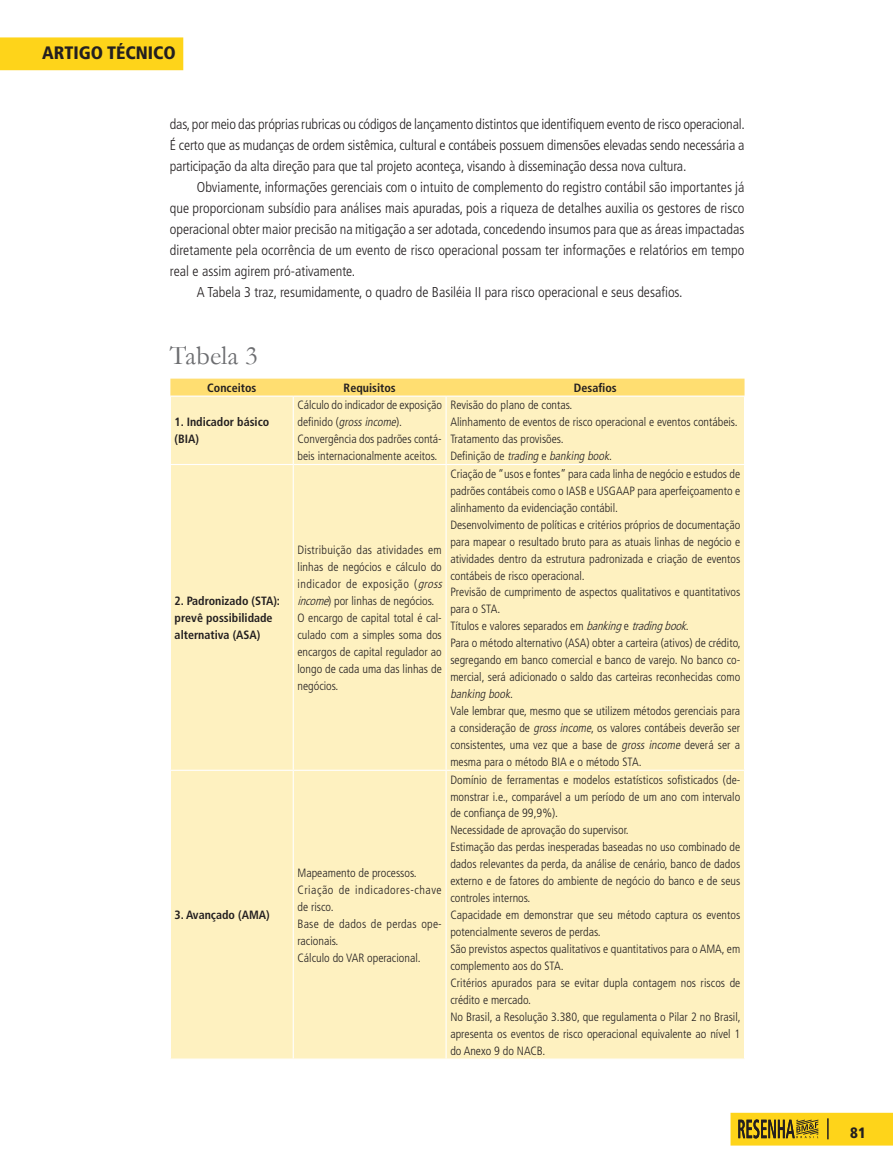
<style>
.page{position:relative;width:893px;height:1169px;background:#fff}
.page>*{position:absolute;margin:0;border:0;box-sizing:border-box;transform-origin:0 0}
.t1{font:27px "Garamond";color:#6c6d70}
.t2{font:900 condensed 18px "Frutiger";color:#231f20}
.t3{font:900 condensed 15px "Frutiger";color:#231f20}
.t4{font:300 condensed 14.25px/21px "Frutiger";color:#231f20;text-align:justify}
.t5{font:300 condensed 12px/17px "Frutiger";color:#231f20}
.t6{font:700 condensed 12px/17px "Frutiger";color:#231f20}
.s1{font-style:italic}
</style>
<div class="page">
<div style="left:0;top:38px;width:182px;height:31px;background:#fed41a"></div>
<div style="left:0;top:37px;width:183px;height:33px;border:2px solid #fed41a"></div>
<svg style="left:730px;top:1112px;width:162px;height:33px;background:#ddba20"></svg>
<div style="left:170px;top:378px;width:574px;height:17px;background:#ffde71"></div>
<div style="left:171px;top:397px;width:572px;height:661px;background:#fef1c0"></div>
<hr style="left:292px;top:397px;width:2px;height:67px;background:#fff">
<hr style="left:445px;top:397px;width:1px;height:67px;background:#fff">
<hr style="left:170px;top:464px;width:123px;height:1px;background:#fff">
<hr style="left:293px;top:464px;width:153px;height:1px;background:#fff">
<hr style="left:292px;top:465px;width:2px;height:304px;background:#fff">
<hr style="left:446px;top:464px;width:298px;height:1px;background:#fff">
<hr style="left:445px;top:465px;width:1px;height:304px;background:#fff">
<hr style="left:170px;top:769px;width:123px;height:2px;background:#fff">
<hr style="left:293px;top:769px;width:153px;height:2px;background:#fff">
<hr style="left:292px;top:771px;width:2px;height:287px;background:#fff">
<hr style="left:446px;top:769px;width:298px;height:2px;background:#fff">
<hr style="left:445px;top:771px;width:1px;height:287px;background:#fff">
<h2 class="t2" style="left:42px;top:42px;width:135px">ARTIGO TÉCNICO</h2>
<p class="t4" style="left:170px;top:114px;width:576px">das, por meio das próprias rubricas ou códigos de lançamento distintos que identifiquem evento de risco operacional.<br>É certo que as mudanças de ordem sistêmica, cultural e contábeis possuem dimensões elevadas sendo necessária a participação da alta direção para que tal projeto aconteça, visando à disseminação dessa nova cultura.</p>
<p class="t4" style="left:197px;top:177px;width:549px">Obviamente, informações gerenciais com o intuito de complemento do registro contábil são importantes já</p>
<p class="t4" style="left:170px;top:198px;width:575px">que proporcionam subsídio para análises mais apuradas, pois a riqueza de detalhes auxilia os gestores de risco</p>
<p class="t4" style="left:170px;top:219px;width:576px">operacional obter maior precisão na mitigação a ser adotada, concedendo insumos para que as áreas impactadas</p>
<p class="t4" style="left:170px;top:240px;width:575px">diretamente pela ocorrência de um evento de risco operacional possam ter informações e relatórios em tempo</p>
<p class="t4" style="left:170px;top:261px;width:187px">real e assim agirem pró-ativamente.</p>
<p class="t4" style="left:197px;top:282px;width:487px">A Tabela 3 traz, resumidamente, o quadro de Basiléia II para risco operacional e seus desafios.</p>
<h1 class="t1" style="left:170px;top:337px;width:89px">Tabela 3</h1>
<p class="t6" style="left:207px;top:379px;width:51px">Conceitos</p>
<p class="t6" style="left:343px;top:379px;width:54px">Requisitos</p>
<p class="t6" style="left:573px;top:379px;width:44px">Desafios</p>
<p class="t6" style="left:175px;top:414px;width:96px">1. Indicador básico (BIA)</p>
<p class="t5" style="left:297px;top:397px;width:146px">Cálculo do indicador de exposição d e fi n i d o (<span class="s1">grossincome</span>) .<br>Convergência dos padrões contá&shy;beis internacionalmente aceitos.</p>
<p class="t5" style="left:450px;top:397px;width:288px">Revisão do plano de contas.<br>Alinhamento de eventos de risco operacional e eventos contábeis.<br>Tratamento das provisões.<br>D e fi n i ç ã o d e <span class="s1">trading</span> e <span class="s1">banking book</span>.</p>
<p class="t6" style="left:175px;top:592px;width:107px">2. Padronizado (STA): prevê possibilidade alternativa (ASA)</p>
<p class="t6" style="left:175px;top:906px;width:96px">3. Avançado (AMA)</p>
<p class="t5" style="left:450px;top:465px;width:292px">Criação de “usos e fontes” para cada linha de negócio e estudos de padrões contábeis como o IASB e USGAAP para aperfeiçoamento e alinhamento da evidenciação contábil.<br>Desenvolvimento de políticas e critérios próprios de documentação para mapear o resultado bruto para as atuais linhas de negócio e atividades dentro da estrutura padronizada e criação de eventos contábeis de risco operacional.<br>Previsão de cumprimento de aspectos qualitativos e quantitativos para o STA.<br>Títulos e valores separados em <span class="s1">banking</span>e <span class="s1">tradingbook</span>.<br>Para o método alternativo (ASA) obter a carteira (ativos) de crédito, segregando em banco comercial e banco de varejo. No banco co&shy;mercial, será adicionado o saldo das carteiras reconhecidas como <span class="s1">banking book</span>.<br>Vale lembrar que, mesmo que se utilizem métodos gerenciais para a consideração de <span class="s1">gross income</span>, os valores contábeis deverão ser consistentes, uma vez que a base de <span class="s1">gross income</span> deverá ser a mesma para o método BIA e o método STA.</p>
<p class="t5" style="left:297px;top:541px;width:149px">Distribuição das atividades em linhas de negócios e cálculo do indicador de exposição (<span class="s1">gross income</span>) por linhas de negócios.<br>O encargo de capital total é cal&shy;culado com a simples soma dos encargos de capital regulador ao longo de cada uma das linhas de negócios.</p>
<p class="t5" style="left:297px;top:864px;width:146px">Mapeamento de processos.<br>Criação de indicadores-chave de risco.<br>Base de dados de perdas ope&shy;racionais.<br>Cálculo do VAR operacional.</p>
<p class="t5" style="left:450px;top:771px;width:292px">Domínio de ferramentas e modelos estatísticos sofisticados (de&shy;monstrar i.e., comparável a um período de um ano com intervalo de confiança de 99,9%).<br>Necessidade de aprovação do supervisor.<br>Estimação das perdas inesperadas baseadas no uso combinado de dados relevantes da perda, da análise de cenário, banco de dados externo e de fatores do ambiente de negócio do banco e de seus controles internos.<br>Capacidade em demonstrar que seu método captura os eventos potencialmente severos de perdas.<br>São previstos aspectos qualitativos e quantitativos para o AMA, em complemento aos do STA.<br>Critérios apurados para se evitar dupla contagem nos riscos de crédito e mercado.<br>No Brasil, a Resolução 3.380, que regulamenta o Pilar 2 no Brasil, apresenta os eventos de risco operacional equivalente ao nível 1 do Anexo 9 do NACB.</p>
<p class="t3" style="left:849px;top:1123px;width:17px">81</p>
</div>
